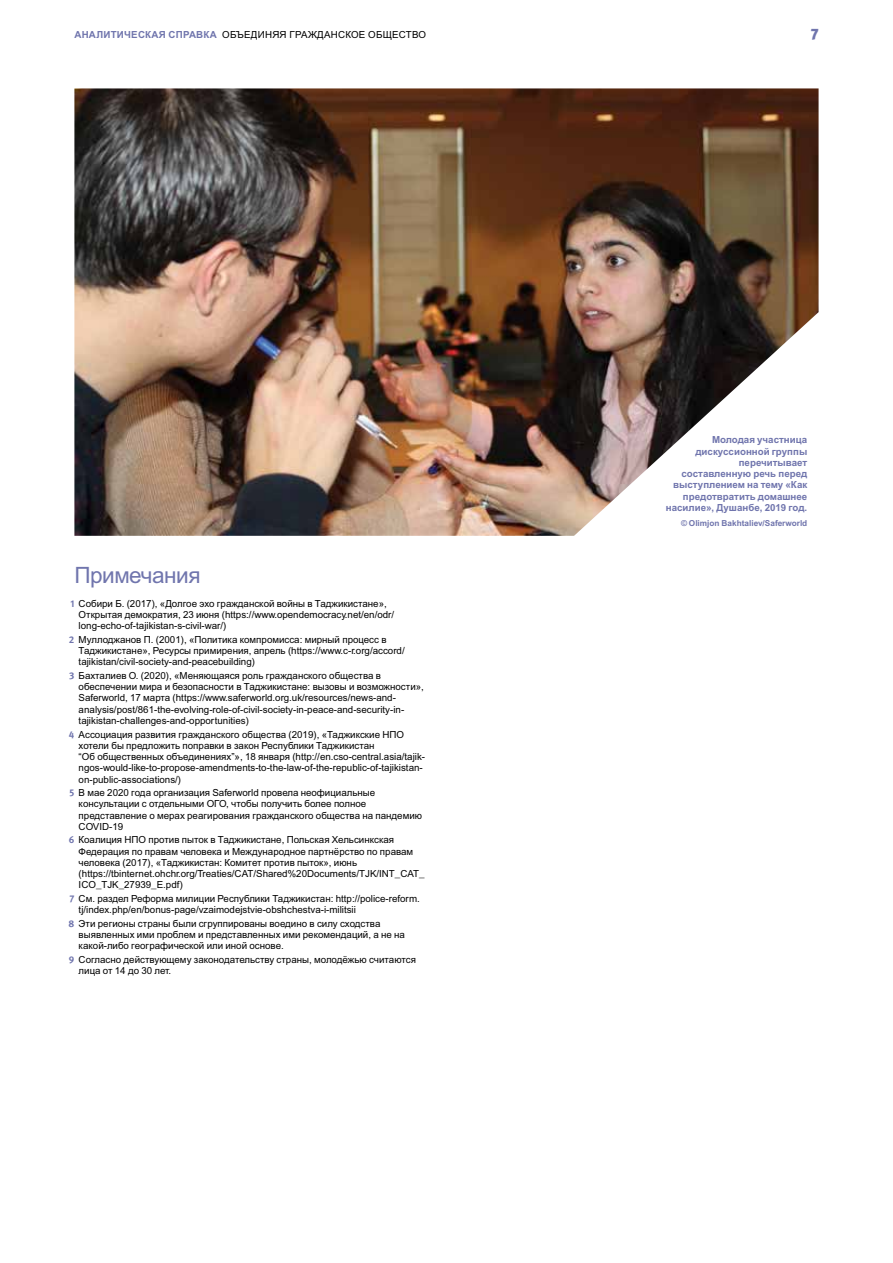
<style>
.page{position:relative;width:893px;height:1263px;background:#fff}
.page>*{position:absolute;margin:0;border:0;box-sizing:border-box;transform-origin:0 0}
.t1{font:22.5px "Arial MT Pro Cyr";letter-spacing:-.02em;color:#7075ad}
.t2{font:900 15px "Meta Pro";color:#7075ad}
.t3{font:9.75px/11.2px "Arial MT Pro Cyr";color:#000}
.t4{font:700 9.75px/11.2px "Arial MT Pro Cyr";color:#7075ad;text-align:right}
.t5{font:9.75px "Arial MT Pro Cyr";letter-spacing:.025em;color:#000}
.t6{font:700 8.25px "Arial MT Pro Cyr";color:#7075ad}
.s1{font-weight:700;color:#7075ad}
.s2{font-family:"Meta Pro";font-weight:700;color:#7075ad}
</style>
<div class="page">
<img style="left:74px;top:88px;width:745px;height:448px">
<p class="t5" style="left:74px;top:29px;width:353px"><span class="s1">АНАЛИТИЧЕСКАЯ СПРАВКА</span> ОБЪЕДИНЯЯ ГРАЖДАНСКОЕ ОБЩЕСТВО</p>
<h2 class="t2" style="left:811px;top:24px;width:9px">7</h2>
<h1 class="t1" style="left:74px;top:562px;width:128px">Примечания</h1>
<p class="t3" style="left:79px;top:598px;width:317px;text-indent:-8px"><span class="s2">1</span> Собири Б. (2017), «Долгое эхо гражданской войны в Таджикистане»,<br>Открытая демократия, 23 июня (https://www.opendemocracy.net/en/odr/ long-echo-of-tajikistan-s-civil-war/)</p>
<p class="t3" style="left:79px;top:634px;width:328px;text-indent:-10px"><span class="s2">2</span> Муллоджанов П. (2001), «Политика компромисса: мирный процесс в<br>Таджикистане», Ресурсы примирения, апрель (https://www.c-r.org/accord/ tajikistan/civil-society-and-peacebuilding)</p>
<p class="t3" style="left:79px;top:670px;width:347px;text-indent:-9px"><span class="s2">3</span> Бахталиев О. (2020), «Меняющаяся роль гражданского общества в обеспечении мира и безопасности в Таджикистане: вызовы и возможности», Saferworld, 17 марта (https://www.saferworld.org.uk/resources/news-and&shy;analysis/post/861-the-evolving-role-of-civil-society-in-peace-and-security-in&shy;tajikistan-challenges-and-opportunities)</p>
<p class="t3" style="left:79px;top:729px;width:348px;text-indent:-10px"><span class="s2">4</span> Ассоциация развития гражданского общества (2019), «Таджикские НПО хотели бы предложить поправки в закон Республики Таджикистан<br>“Об общественных объединениях”», 18 января (http://en.cso-central.asia/tajik&shy;ngos-would-like-to-propose-amendments-to-the-law-of-the-republic-of-tajikistan&shy;on-public-associations/)</p>
<p class="t3" style="left:79px;top:787px;width:345px;text-indent:-9px"><span class="s2">5</span> В мае 2020 года организация Saferworld провела неофициальные консультации с отдельными ОГО, чтобы получить более полное представление о мерах реагирования гражданского общества на пандемию COVID-19</p>
<p class="t3" style="left:79px;top:835px;width:347px;text-indent:-10px"><span class="s2">6</span> Коалиция НПО против пыток в Таджикистане, Польская Хельсинкская Федерация по правам человека и Международное партнёрство по правам человека (2017), «Таджикистан: Комитет против пыток», июнь (https://tbinternet.ohchr.org/Treaties/CAT/Shared%20Documents/TJK/INT_CAT_ ICO_TJK_27939_E.pdf)</p>
<p class="t3" style="left:79px;top:893px;width:343px;text-indent:-9px"><span class="s2">7</span> См. раздел Реформа милиции Республики Таджикистан: http://police-reform. tj/index.php/en/bonus-page/vzaimodejstvie-obshchestva-i-militsii</p>
<p class="t3" style="left:79px;top:918px;width:328px;text-indent:-10px"><span class="s2">8</span> Эти регионы страны были сгруппированы воедино в силу сходства выявленных ими проблем и представленных ими рекомендаций, а не на какой-либо географической или иной основе.</p>
<p class="t3" style="left:79px;top:954px;width:339px;text-indent:-10px"><span class="s2">9</span> Согласно действующему законодательству страны, молодёжью считаются лица от 14 до 30 лет.</p>
<p class="t4" style="left:666px;top:435px;width:143px">Молодая участница дискуссионной группы перечитывает<br>составленную речь перед выступлением на тему «Как предотвратить домашнее насилие», Душанбе, 2019 год.</p>
<p class="t6" style="left:681px;top:518px;width:128px">© Olimjon Bakhtaliev/Saferworld</p>
</div>
